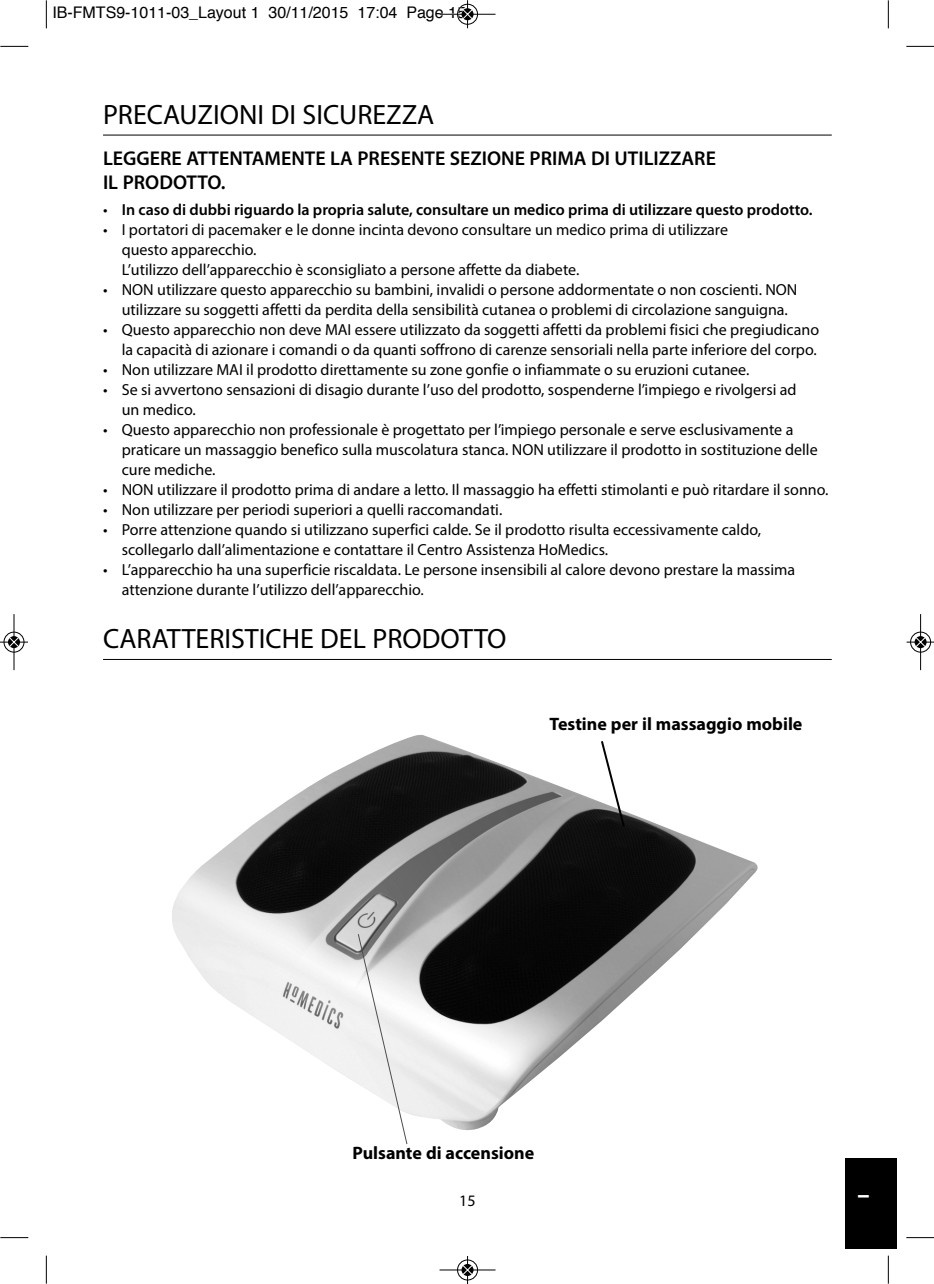
<style>
.page{position:relative;width:934px;height:1284px;background:#fff}
.page>*{position:absolute;margin:0;border:0;box-sizing:border-box;transform-origin:0 0}
.t1{font:28px "Myriad Pro";color:#000}
.t2{font:600 20px/24px "Myriad Pro";color:#000}
.t3{font:700 18px "Myriad Pro";color:#000}
.t4{font:16px/20px "Myriad Pro";color:#000}
.t5{font:600 16px "Myriad Pro";color:#000}
.t6{font:16px "Helvetica";color:#000}
.t7{font:700 16px "Myriad Pro";color:#fff}
.s1{font-weight:400}
</style>
<div class="page">
<div style="left:846px;top:1157px;width:51px;height:91px;background:#000"></div>
<hr style="left:103px;top:135px;width:729px;height:1px;background:#000">
<hr style="left:103px;top:659px;width:729px;height:1px;background:#000">
<img style="left:172px;top:735px;width:586px;height:395px">
<svg style="left:357px;top:932px;width:51px;height:213px"></svg>
<svg style="left:599px;top:738px;width:27px;height:90px"></svg>
<svg style="left:46px;top:0;width:1px;height:28px"></svg>
<svg style="left:0;top:46px;width:28px;height:1px"></svg>
<svg style="left:888px;top:0;width:1px;height:28px"></svg>
<svg style="left:906px;top:46px;width:28px;height:1px"></svg>
<svg style="left:46px;top:1255px;width:1px;height:28px"></svg>
<svg style="left:0;top:1237px;width:28px;height:1px"></svg>
<svg style="left:888px;top:1255px;width:1px;height:28px"></svg>
<svg style="left:906px;top:1237px;width:28px;height:1px"></svg>
<div style="left:457px;top:4px;width:21px;height:21px;border:1px solid #fff;border-radius:50%"></div>
<hr style="left:440px;top:14px;width:56px;height:1px;background:#000">
<div style="left:457px;top:4px;width:21px;height:20px;border:1px solid #000;border-radius:50%"></div>
<svg style="left:462px;top:0;width:11px;height:28px"></svg>
<div style="left:457px;top:1259px;width:21px;height:21px;border:1px solid #fff;border-radius:50%"></div>
<hr style="left:440px;top:1269px;width:56px;height:1px;background:#000">
<div style="left:457px;top:1259px;width:21px;height:20px;border:1px solid #000;border-radius:50%"></div>
<svg style="left:462px;top:1256px;width:11px;height:27px"></svg>
<div style="left:3px;top:631px;width:22px;height:21px;border:1px solid #fff;border-radius:50%"></div>
<hr style="left:14px;top:614px;width:1px;height:56px;background:#000">
<div style="left:4px;top:631px;width:20px;height:21px;border:1px solid #000;border-radius:50%"></div>
<svg style="left:0;top:637px;width:28px;height:10px"></svg>
<hr style="left:920px;top:614px;width:1px;height:56px;background:#000">
<div style="left:910px;top:631px;width:21px;height:21px;border:1px solid #000;border-radius:50%"></div>
<svg style="left:906px;top:637px;width:28px;height:10px"></svg>
<p class="t6" style="left:52px;top:6px;width:415px">IB-FMTS9-1011-03_Layout 1 30/11/2015 17:04 Page 15</p>
<h1 class="t1" style="left:103px;top:104px;width:333px">PRECAUZIONI DI SICUREZZA</h1>
<p class="t2" style="left:103px;top:148px;width:614px">LEGGERE ATTENTAMENTE LA PRESENTE SEZIONE PRIMA DI UTILIZZARE<br>IL PRODOTTO.</p>
<p class="t5" style="left:103px;top:203px;width:711px"><span class="s1">•</span> In caso di dubbi riguardo la propria salute, consultare un medico prima di utilizzare questo prodotto.</p>
<p class="t4" style="left:122px;top:221px;width:608px;text-indent:-19px">• I portatori di pacemaker e le donne incinta devono consultare un medico prima di utilizzare questo apparecchio.<br>L’utilizzo dell’apparecchio è sconsigliato a persone affette da diabete.</p>
<p class="t4" style="left:103px;top:281px;width:696px;text-align:center">• NON utilizzare questo apparecchio su bambini, invalidi o persone addormentate o non coscienti. NON utilizzare su soggetti affetti da perdita della sensibilità cutanea o problemi di circolazione sanguigna.</p>
<p class="t4" style="left:103px;top:321px;width:718px;text-align:right">• Questo apparecchio non deve MAI essere utilizzato da soggetti affetti da problemi fisici che pregiudicano la capacità di azionare i comandi o da quanti soffrono di carenze sensoriali nella parte inferiore del corpo.</p>
<p class="t4" style="left:103px;top:361px;width:648px">• Non utilizzare MAI il prodotto direttamente su zone gonfie o infiammate o su eruzioni cutanee.</p>
<p class="t4" style="left:122px;top:381px;width:676px;text-indent:-19px">• Se si avvertono sensazioni di disagio durante l’uso del prodotto, sospenderne l’impiego e rivolgersi ad un medico.</p>
<p class="t4" style="left:122px;top:421px;width:697px;text-indent:-19px">• Questo apparecchio non professionale è progettato per l’impiego personale e serve esclusivamente a praticare un massaggio benefico sulla muscolatura stanca. NON utilizzare il prodotto in sostituzione delle cure mediche.</p>
<p class="t4" style="left:103px;top:481px;width:727px">• NON utilizzare il prodotto prima di andare a letto. Il massaggio ha effetti stimolanti e può ritardare il sonno.</p>
<p class="t4" style="left:103px;top:501px;width:401px">• Non utilizzare per periodi superiori a quelli raccomandati.</p>
<p class="t4" style="left:122px;top:521px;width:641px;text-indent:-19px">• Porre attenzione quando si utilizzano superfici calde. Se il prodotto risulta eccessivamente caldo, scollegarlo dall’alimentazione e contattare il Centro Assistenza HoMedics.</p>
<p class="t4" style="left:122px;top:561px;width:675px;text-indent:-19px">• L’apparecchio ha una superficie riscaldata. Le persone insensibili al calore devono prestare la massima attenzione durante l’utilizzo dell’apparecchio.</p>
<h1 class="t1" style="left:103px;top:627px;width:405px">CARATTERISTICHE DEL PRODOTTO</h1>
<p class="t3" style="left:550px;top:717px;width:254px">Testine per il massaggio mobile</p>
<p class="t3" style="left:352px;top:1146px;width:183px">Pulsante di accensione</p>
<p class="t4" style="left:459px;top:1191px;width:18px">15</p>
<p class="t7" style="left:869px;top:1194px;width:6px;rotate:90deg">I</p>
</div>
